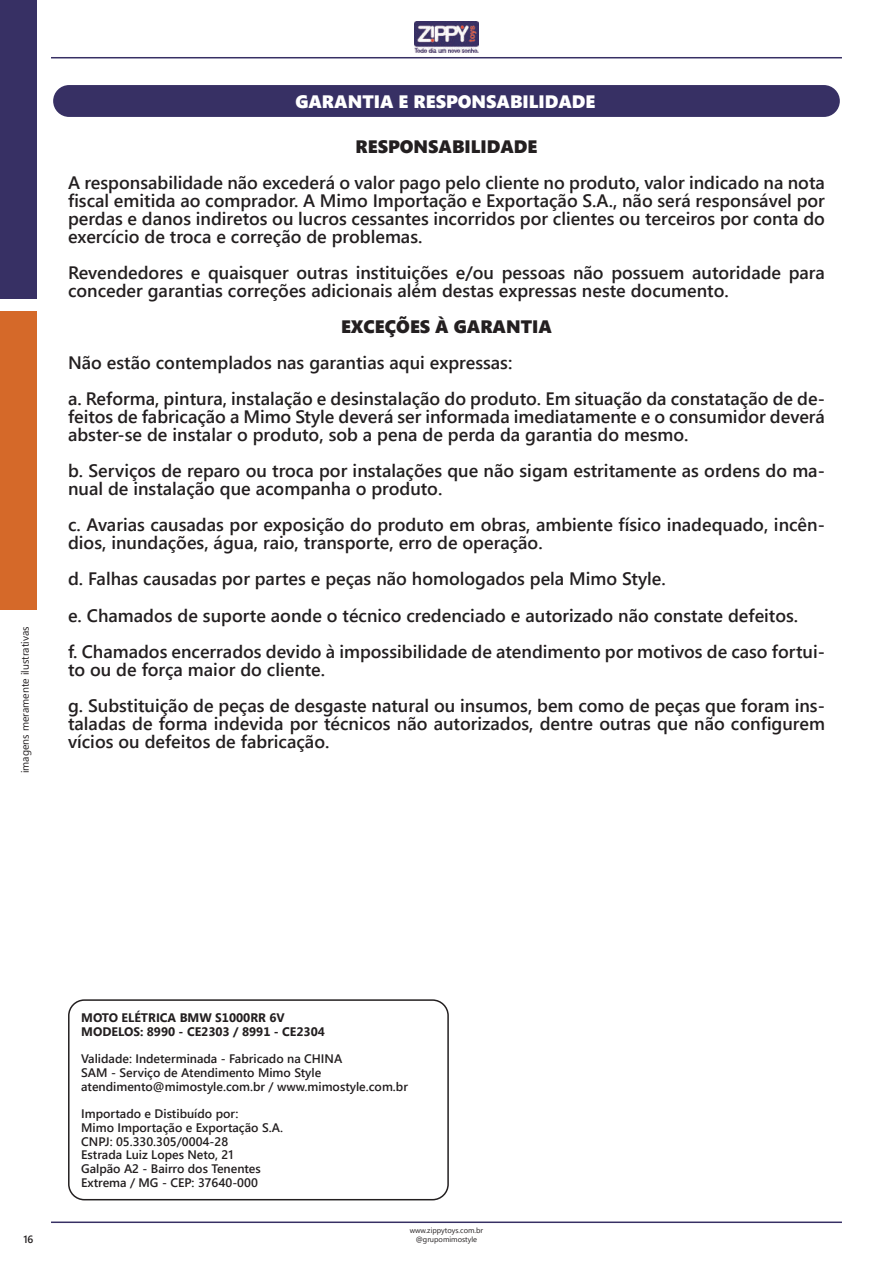
<style>
.page{position:relative;width:893px;height:1263px;background:#fff}
.page>*{position:absolute;margin:0;border:0;box-sizing:border-box;transform-origin:0 0}
.t1{font:600 18px/18px "Segoe UI";color:#231f20}
.t2{font:18px "Segoe UI Black";color:#231f20}
.t3{font:18px "Segoe UI Black";color:#fff}
.t4{font:600 12.3px/13.8px "Segoe UI";color:#231f20}
.t5{font:700 12.3px/13.6px "Segoe UI";color:#231f20}
.t6{font:10.5px "Segoe UI";color:#231f20}
.t7{font:600 10.5px "Segoe UI";color:#231f20}
.t8{font:7.5px/9px "Segoe UI";color:#231f20;text-align:center}
</style>
<div class="page">
<div style="left:53px;top:85px;width:787px;height:32px;background:#373064;border-radius:16px"></div>
<div style="left:68px;top:999px;width:381px;height:201px;border:2px solid #231f20;border-radius:16px"></div>
<img style="left:414px;top:21px;width:65px;height:31px">
<hr style="left:51px;top:57px;width:791px;height:1px;background:#373064">
<div style="left:0;top:0;width:36px;height:299px;background:#373064"></div>
<div style="left:0;top:311px;width:36px;height:299px;background:#d56929"></div>
<hr style="left:51px;top:1221px;width:791px;height:2px;background:#373064">
<p class="t6" style="left:18px;top:773px;width:148px;rotate:-90deg">imagens meramente ilustrativas</p>
<p class="t3" style="left:295px;top:88px;width:302px">GARANTIA E RESPONSABILIDADE</p>
<p class="t2" style="left:355px;top:134px;width:183px">RESPONSABILIDADE</p>
<p class="t1" style="left:68px;top:174px;width:758px;text-align:justify">A responsabilidade não excederá o valor pago pelo cliente no produto, valor indicado na nota fiscal emitida ao comprador. A Mimo Importação e Exportação S.A., não será responsável por perdas e danos indiretos ou lucros cessantes incorridos por clientes ou terceiros por conta do exercício de troca e correção de problemas.</p>
<p class="t1" style="left:68px;top:264px;width:758px">Revendedores e quaisquer outras instituições e/ou pessoas não possuem autoridade para conceder garantias correções adicionais além destas expressas neste documento.</p>
<p class="t2" style="left:341px;top:314px;width:212px">EXCEÇÕES À GARANTIA</p>
<p class="t1" style="left:68px;top:345px;width:758px;line-height:36px">Não estão contemplados nas garantias aqui expressas:<br>a. Reforma, pintura, instalação e desinstalação do produto. Em situação da constatação de de-</p>
<p class="t1" style="left:68px;top:408px;width:758px">feitos de fabricação a Mimo Style deverá ser informada imediatamente e o consumidor deverá abster-se de instalar o produto, sob a pena de perda da garantia do mesmo.</p>
<p class="t1" style="left:68px;top:462px;width:758px">b. Serviços de reparo ou troca por instalações que não sigam estritamente as ordens do ma&shy;nual de instalação que acompanha o produto.</p>
<p class="t1" style="left:68px;top:516px;width:758px">c. Avarias causadas por exposição do produto em obras, ambiente físico inadequado, incên&shy;dios, inundações, água, raio, transporte, erro de operação.</p>
<p class="t1" style="left:68px;top:561px;width:758px;line-height:36px">d. Falhas causadas por partes e peças não homologados pela Mimo Style.<br>e. Chamados de suporte aonde o técnico credenciado e autorizado não constate defeitos.<br>f. Chamados encerrados devido à impossibilidade de atendimento por motivos de caso fortui-</p>
<p class="t1" style="left:68px;top:651px;width:758px;line-height:36px">to ou de força maior do cliente.<br>g. Substituição de peças de desgaste natural ou insumos, bem como de peças que foram ins-</p>
<p class="t1" style="left:68px;top:714px;width:758px">taladas de forma indevida por técnicos não autorizados, dentre outras que não configurem vícios ou defeitos de fabricação.</p>
<p class="t5" style="left:81px;top:1010px;width:245px">MOTO ELÉTRICA BMW S1000RR 6V<br>MODELOS: 8990 - CE2303 / 8991 - CE2304</p>
<p class="t4" style="left:81px;top:1052px;width:328px">Validade: Indeterminada - Fabricado na CHINA<br>SAM - Serviço de Atendimento Mimo Style atendimento@mimostyle.com.br / www.mimostyle.com.br</p>
<p class="t4" style="left:81px;top:1107px;width:203px">Importado e Distibuído por:<br>Mimo Importação e Exportação S.A.<br>CNPJ: 05.330.305/0004-28<br>Estrada Luiz Lopes Neto, 21<br>Galpão A2 - Bairro dos Tenentes<br>Extrema / MG - CEP: 37640-000</p>
<p class="t7" style="left:23px;top:1231px;width:12px">16</p>
<p class="t8" style="left:410px;top:1226px;width:75px">www.zippytoys.com.br @grupomimostyle</p>
</div>
